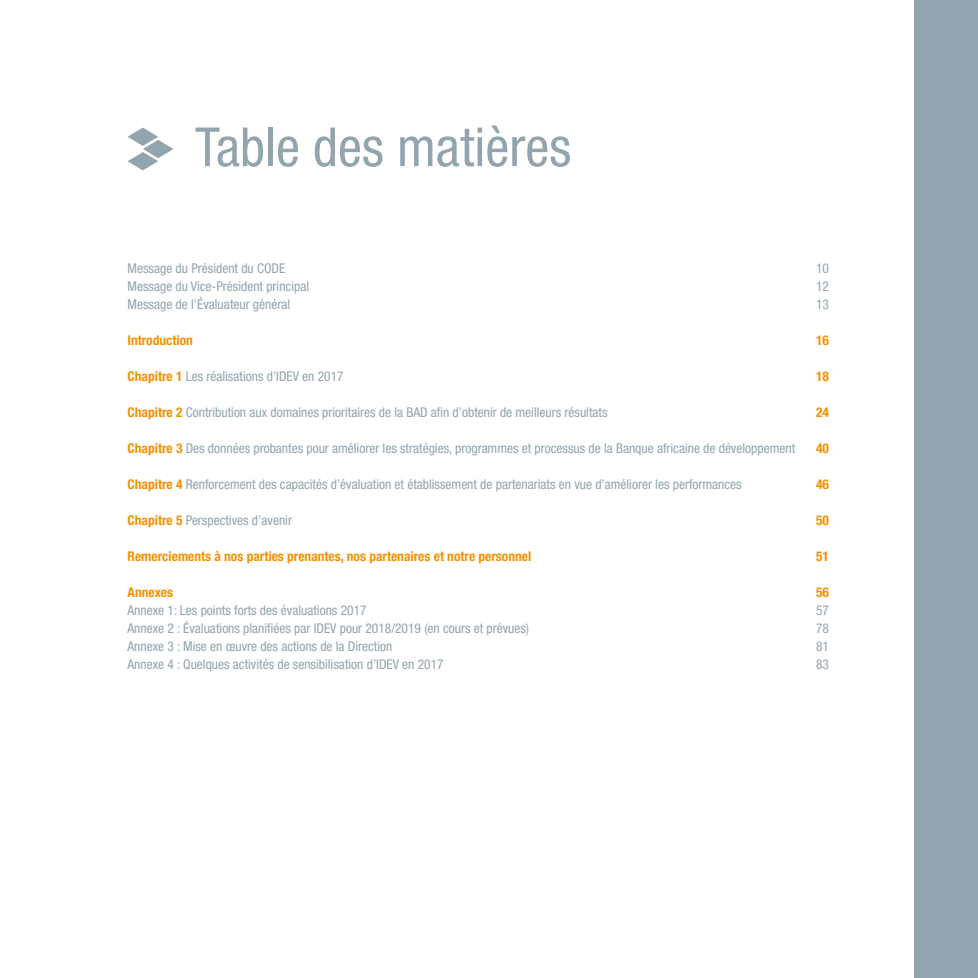
<style>
.page{position:relative;width:978px;height:978px;background:#fff}
.page>*{position:absolute;margin:0;border:0;box-sizing:border-box;transform-origin:0 0}
.t1{font:condensed 54px "Helvetica Neue LT Std";color:#92a4ad}
.t2{font:condensed 13.5px "Helvetica Neue LT Std";color:#92a4ad}
.t3{font:700 condensed 13.5px "Helvetica Neue LT Std";color:#f39200}
.s1{font-weight:700;color:#f39200}
</style>
<div class="page">
<svg style="left:128px;top:128px;width:45px;height:42px"></svg>
<div style="left:914px;top:0;width:64px;height:978px;background:#92a4ad"></div>
<h1 class="t1" style="left:195px;top:116px;width:378px">Table des matières</h1>
<p class="t2" style="left:128px;top:261px;width:159px">Message du Président du CODE</p>
<p class="t2" style="left:816px;top:261px;width:14px">10</p>
<p class="t2" style="left:128px;top:279px;width:183px">Message du Vice-Président principal</p>
<p class="t2" style="left:816px;top:279px;width:14px">12</p>
<p class="t2" style="left:128px;top:297px;width:164px">Message de l’Évaluateur général</p>
<p class="t2" style="left:816px;top:297px;width:14px">13</p>
<p class="t3" style="left:128px;top:332px;width:67px">Introduction</p>
<p class="t3" style="left:816px;top:332px;width:14px">16</p>
<p class="t2" style="left:128px;top:369px;width:218px"><span class="s1">Chapitre 1</span> Les réalisations d’IDEV en 2017</p>
<p class="t3" style="left:816px;top:368px;width:14px">18</p>
<p class="t2" style="left:128px;top:405px;width:482px"><span class="s1">Chapitre 2</span> Contribution aux domaines prioritaires de la BAD afin d’obtenir de meilleurs résultats</p>
<p class="t3" style="left:816px;top:404px;width:14px">24</p>
<p class="t2" style="left:128px;top:441px;width:669px"><span class="s1">Chapitre 3</span> Des données probantes pour améliorer les stratégies, programmes et processus de la Banque africaine de développement</p>
<p class="t3" style="left:816px;top:440px;width:14px">40</p>
<p class="t2" style="left:128px;top:477px;width:616px"><span class="s1">Chapitre 4</span> Renforcement des capacités d’évaluation et établissement de partenariats en vue d’améliorer les performances</p>
<p class="t3" style="left:816px;top:476px;width:14px">46</p>
<p class="t2" style="left:128px;top:513px;width:166px"><span class="s1">Chapitre 5</span> Perspectives d’avenir</p>
<p class="t3" style="left:816px;top:512px;width:14px">50</p>
<p class="t3" style="left:128px;top:548px;width:405px">Remerciements à nos parties prenantes, nos partenaires et notre personnel</p>
<p class="t3" style="left:816px;top:548px;width:14px">51</p>
<p class="t3" style="left:128px;top:584px;width:47px">Annexes</p>
<p class="t3" style="left:816px;top:584px;width:14px">56</p>
<p class="t2" style="left:128px;top:603px;width:241px">Annexe 1: Les points forts des évaluations 2017</p>
<p class="t2" style="left:816px;top:603px;width:14px">57</p>
<p class="t2" style="left:128px;top:621px;width:403px">Annexe 2 : Évaluations planifiées par IDEV pour 2018/2019 (en cours et prévues)</p>
<p class="t2" style="left:816px;top:621px;width:14px">78</p>
<p class="t2" style="left:128px;top:639px;width:266px">Annexe 3 : Mise en œuvre des actions de la Direction</p>
<p class="t2" style="left:816px;top:639px;width:14px">81</p>
<p class="t2" style="left:128px;top:657px;width:318px">Annexe 4 : Quelques activités de sensibilisation d’IDEV en 2017</p>
<p class="t2" style="left:816px;top:657px;width:14px">83</p>
</div>
